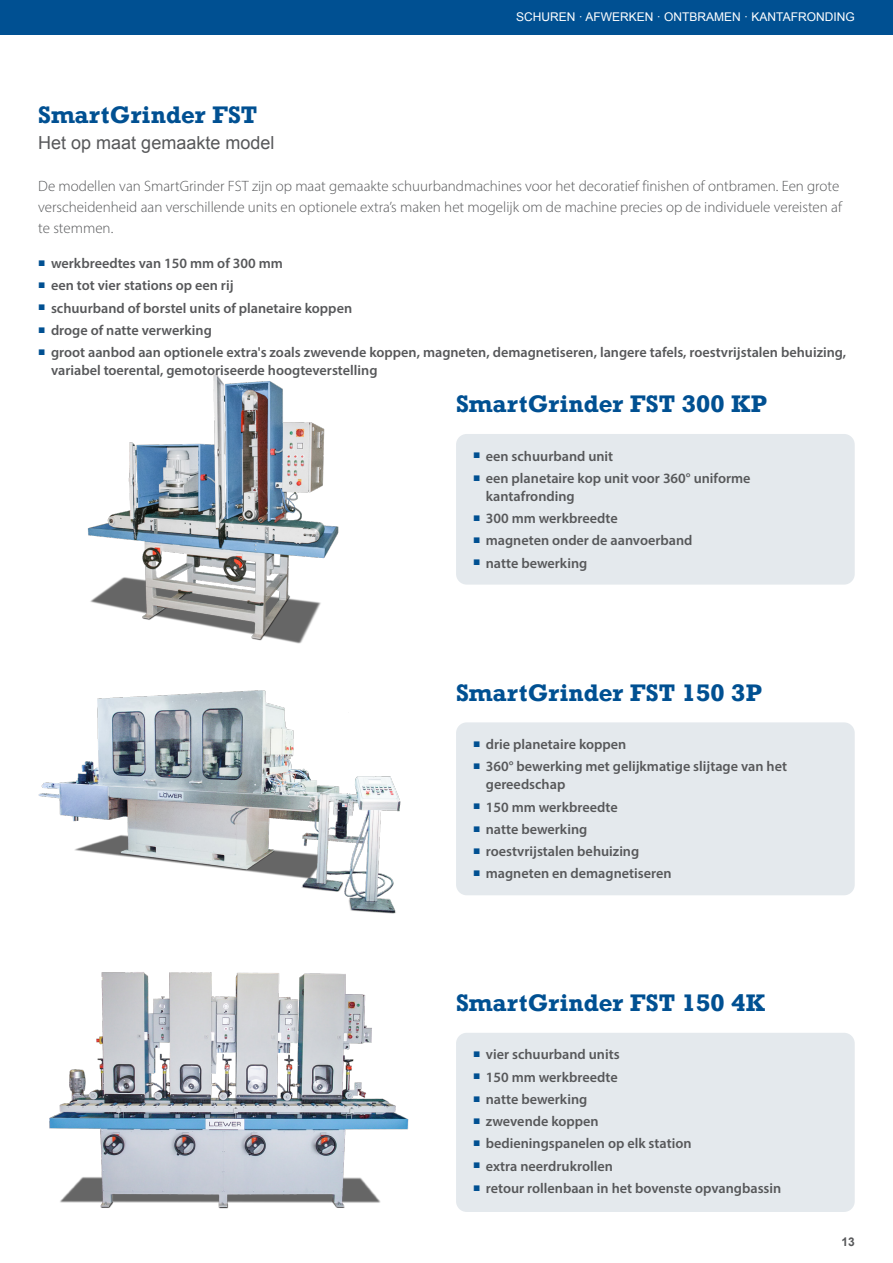
<style>
.page{position:relative;width:893px;height:1263px;background:#fff}
.page>*{position:absolute;margin:0;border:0;box-sizing:border-box;transform-origin:0 0}
.Löwer-Produkt-Name{font:700 22.5px "Rockwell";letter-spacing:.01em;color:#005092}
.t1{font:18px "Arial";color:#57585a}
.Löwer-Produkt-Text{font:300 15px/21px "Myriad Pro";color:#57585a}
.t2{font:600 14.25px/18px "Myriad Pro";color:#57585a}
.Copytext{font:12px "Arial";color:#fff}
.t3{font:700 12px "Arial";color:#57585a}
</style>
<div class="page">
<div style="left:456px;top:434px;width:399px;height:151px;background:#e4e9ed;border-radius:11px"></div>
<div style="left:456px;top:722px;width:399px;height:173px;background:#e4e9ed;border-radius:11px"></div>
<div style="left:456px;top:1033px;width:399px;height:179px;background:#e4e9ed;border-radius:11px"></div>
<div style="left:0;top:0;width:893px;height:34px;background:#005092"></div>
<img style="left:87px;top:374px;width:252px;height:270px">
<img style="left:38px;top:690px;width:363px;height:224px">
<img style="left:49px;top:972px;width:360px;height:237px">
<p class="Copytext" style="left:516px;top:9px;width:340px">SCHUREN · AFWERKEN · ONTBRAMEN · KANTAFRONDING</p>
<p class="Löwer-Produkt-Name" style="left:38px;top:100px;width:221px">SmartGrinder FST</p>
<p class="t1" style="left:38px;top:131px;width:238px">Het op maat gemaakte model</p>
<p class="Löwer-Produkt-Text" style="left:38px;top:175px;width:805px">De modellen van SmartGrinder FST zijn op maat gemaakte schuurbandmachines voor het decoratief finishen of ontbramen. Een grote verscheidenheid aan verschillende units en optionele extra’s maken het mogelijk om de machine precies op de individuele vereisten af te stemmen.</p>
<p class="t2" style="left:38px;top:254px;width:246px"><sup>■</sup> werkbreedtes van 150 mm of 300 mm</p>
<p class="t2" style="left:38px;top:276px;width:197px"><sup>■</sup> een tot vier stations op een rij</p>
<p class="t2" style="left:38px;top:298px;width:315px"><sup>■</sup> schuurband of borstel units of planetaire koppen</p>
<p class="t2" style="left:38px;top:321px;width:175px"><sup>■</sup> droge of natte verwerking</p>
<p class="t2" style="left:51px;top:343px;width:797px;text-indent:-13px"><sup>■</sup> groot aanbod aan optionele extra's zoals zwevende koppen, magneten, demagnetiseren, langere tafels, roestvrijstalen behuizing, variabel toerental, gemotoriseerde hoogteverstelling</p>
<p class="Löwer-Produkt-Name" style="left:456px;top:389px;width:312px">SmartGrinder FST 300 KP</p>
<p class="t2" style="left:473px;top:446px;width:142px"><sup>■</sup> een schuurband unit</p>
<p class="t2" style="left:486px;top:469px;width:266px;text-indent:-13px"><sup>■</sup> een planetaire kop unit voor 360° uniforme kantafronding</p>
<p class="t2" style="left:473px;top:509px;width:146px"><sup>■</sup> 300 mm werkbreedte</p>
<p class="t2" style="left:473px;top:531px;width:221px"><sup>■</sup> magneten onder de aanvoerband</p>
<p class="t2" style="left:473px;top:553px;width:116px"><sup>■</sup> natte bewerking</p>
<p class="Löwer-Produkt-Name" style="left:456px;top:678px;width:307px">SmartGrinder FST 150 3P</p>
<p class="t2" style="left:473px;top:735px;width:155px"><sup>■</sup> drie planetaire koppen</p>
<p class="t2" style="left:486px;top:757px;width:303px;text-indent:-13px"><sup>■</sup> 360° bewerking met gelijkmatige slijtage van het gereedschap</p>
<p class="t2" style="left:473px;top:797px;width:146px"><sup>■</sup> 150 mm werkbreedte</p>
<p class="t2" style="left:473px;top:820px;width:116px"><sup>■</sup> natte bewerking</p>
<p class="t2" style="left:473px;top:842px;width:168px"><sup>■</sup> roestvrijstalen behuizing</p>
<p class="t2" style="left:473px;top:864px;width:200px"><sup>■</sup> magneten en demagnetiseren</p>
<p class="Löwer-Produkt-Name" style="left:456px;top:988px;width:310px">SmartGrinder FST 150 4K</p>
<p class="t2" style="left:473px;top:1045px;width:148px"><sup>■</sup> vier schuurband units</p>
<p class="t2" style="left:473px;top:1067px;width:146px"><sup>■</sup> 150 mm werkbreedte</p>
<p class="t2" style="left:473px;top:1090px;width:116px"><sup>■</sup> natte bewerking</p>
<p class="t2" style="left:473px;top:1112px;width:127px"><sup>■</sup> zwevende koppen</p>
<p class="t2" style="left:473px;top:1134px;width:220px"><sup>■</sup> bedieningspanelen op elk station</p>
<p class="t2" style="left:473px;top:1156px;width:141px"><sup>■</sup> extra neerdrukrollen</p>
<p class="t2" style="left:473px;top:1179px;width:310px"><sup>■</sup> retour rollenbaan in het bovenste opvangbassin</p>
<p class="t3" style="left:841px;top:1234px;width:15px">13</p>
</div>
